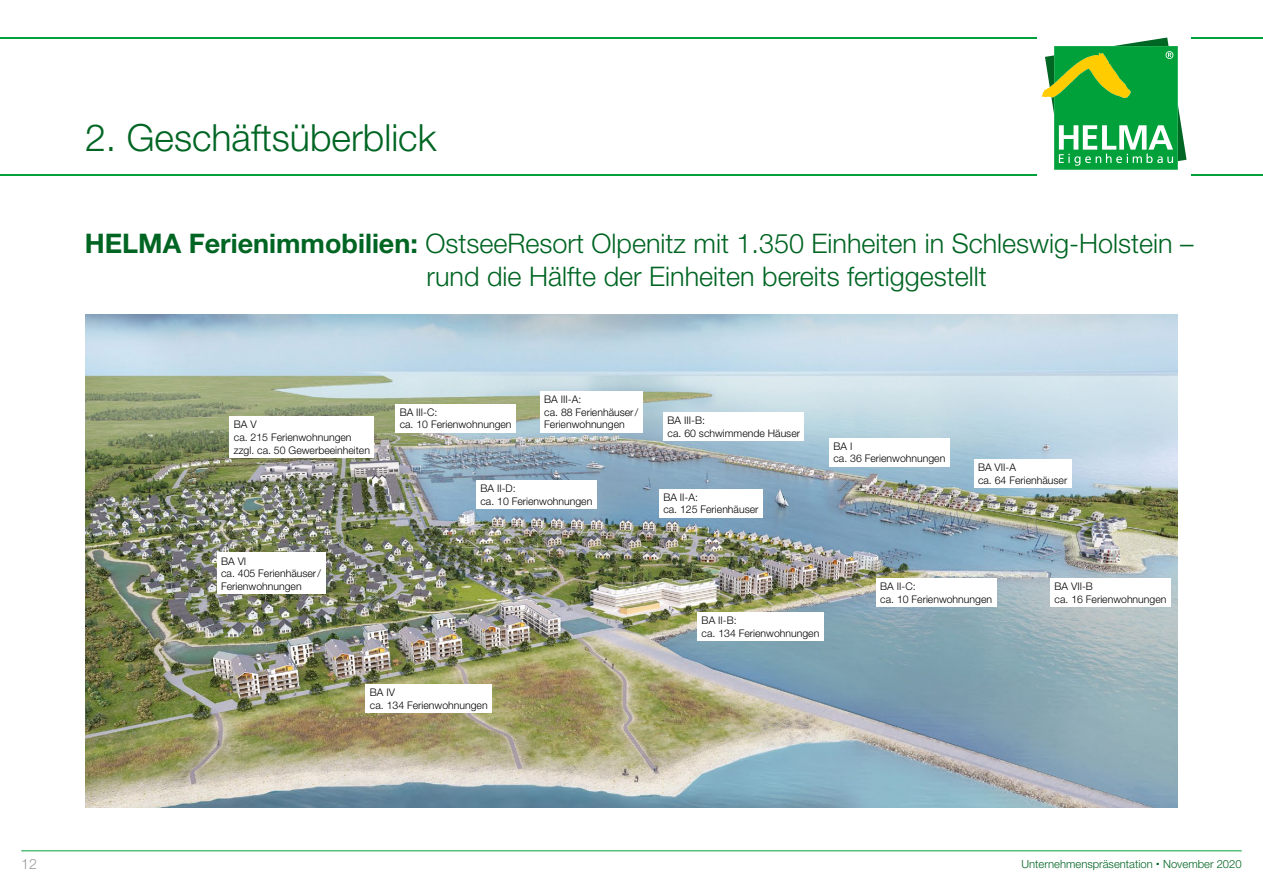
<style>
.page{position:relative;width:1263px;height:893px;background:#fff}
.page>*{position:absolute;margin:0;border:0;box-sizing:border-box;transform-origin:0 0}
.t1{font:300 37.5px "Helvetica Neue LT Std";color:#006523}
.t2{font:300 27px/32.4px "Helvetica Neue LT Std";color:#006523}
.t3{font:300 14.25px "Helvetica Neue LT Std";color:#9d9d9c}
.t4{font:300 11.25px "Helvetica Neue LT Std";color:#006523}
.t5{font:300 10.5px/12.6px "Helvetica Neue LT Std";color:#000}
.s1{font-weight:700}
</style>
<div class="page">
<hr style="left:21px;top:850px;width:1221px;height:1px;background:#00a13a">
<hr style="left:0;top:174px;width:1263px;height:1px;background:#00a13a">
<hr style="left:0;top:38px;width:1263px;height:1px;background:#00a13a">
<div style="left:1038px;top:0;width:153px;height:234px;background:#fff"></div>
<svg style="left:1042px;top:38px;width:144px;height:132px"></svg>
<img style="left:85px;top:315px;width:1093px;height:493px">
<div style="left:1050px;top:578px;width:121px;height:29px;background:#fff"></div>
<div style="left:974px;top:459px;width:97px;height:29px;background:#fff"></div>
<div style="left:829px;top:438px;width:120px;height:29px;background:#fff"></div>
<div style="left:540px;top:391px;width:103px;height:41px;background:#fff"></div>
<div style="left:659px;top:489px;width:104px;height:29px;background:#fff"></div>
<div style="left:697px;top:612px;width:127px;height:29px;background:#fff"></div>
<div style="left:366px;top:685px;width:126px;height:28px;background:#fff"></div>
<div style="left:230px;top:417px;width:144px;height:41px;background:#fff"></div>
<div style="left:217px;top:553px;width:108px;height:41px;background:#fff"></div>
<div style="left:663px;top:412px;width:141px;height:29px;background:#fff"></div>
<div style="left:395px;top:404px;width:121px;height:29px;background:#fff"></div>
<div style="left:876px;top:578px;width:120px;height:29px;background:#fff"></div>
<div style="left:476px;top:480px;width:121px;height:29px;background:#fff"></div>
<h1 class="t1" style="left:85px;top:115px;width:353px">2. Geschäftsüberblick</h1>
<h2 class="t2" style="left:427px;top:227px;width:768px;text-indent:-342px"><span class="s1">HELMA Ferienimmobilien:</span> OstseeResort Olpenitz mit 1.350 Einheiten in Schleswig-Holstein – rund die Hälfte der Einheiten bereits fertiggestellt</h2>
<p class="t5" style="left:234px;top:418px;width:138px">BA V<br>ca. 215 Ferienwohnungen zzgl. ca. 50 Gewerbeeinheiten</p>
<p class="t5" style="left:221px;top:554px;width:101px">BA VI<br>ca. 405 Ferienhäuser/<br>Ferienwohnungen</p>
<p class="t5" style="left:400px;top:405px;width:113px">BA III-C:<br>ca. 10 Ferienwohnungen</p>
<p class="t5" style="left:544px;top:393px;width:96px">BA III-A:<br>ca. 88 Ferienhäuser/<br>Ferienwohnungen</p>
<p class="t5" style="left:480px;top:482px;width:113px">BA II-D:<br>ca. 10 Ferienwohnungen</p>
<p class="t5" style="left:370px;top:686px;width:119px">BA IV<br>ca. 134 Ferienwohnungen</p>
<p class="t5" style="left:668px;top:414px;width:134px">BA III-B:<br>ca. 60 schwimmende Häuser</p>
<p class="t5" style="left:663px;top:490px;width:97px">BA II-A:<br>ca. 125 Ferienhäuser</p>
<p class="t5" style="left:833px;top:439px;width:113px">BA I<br>ca. 36 Ferienwohnungen</p>
<p class="t5" style="left:978px;top:461px;width:91px">BA VII-A<br>ca. 64 Ferienhäuser</p>
<p class="t5" style="left:702px;top:614px;width:119px">BA II-B:<br>ca. 134 Ferienwohnungen</p>
<p class="t5" style="left:880px;top:580px;width:113px">BA II-C:<br>ca. 10 Ferienwohnungen</p>
<p class="t5" style="left:1054px;top:580px;width:113px">BA VII-B<br>ca. 16 Ferienwohnungen</p>
<h3 class="t3" style="left:21px;top:855px;width:17px">12</h3>
<p class="t4" style="left:1021px;top:857px;width:222px">Unternehmenspräsentation November 2020</p>
</div>
